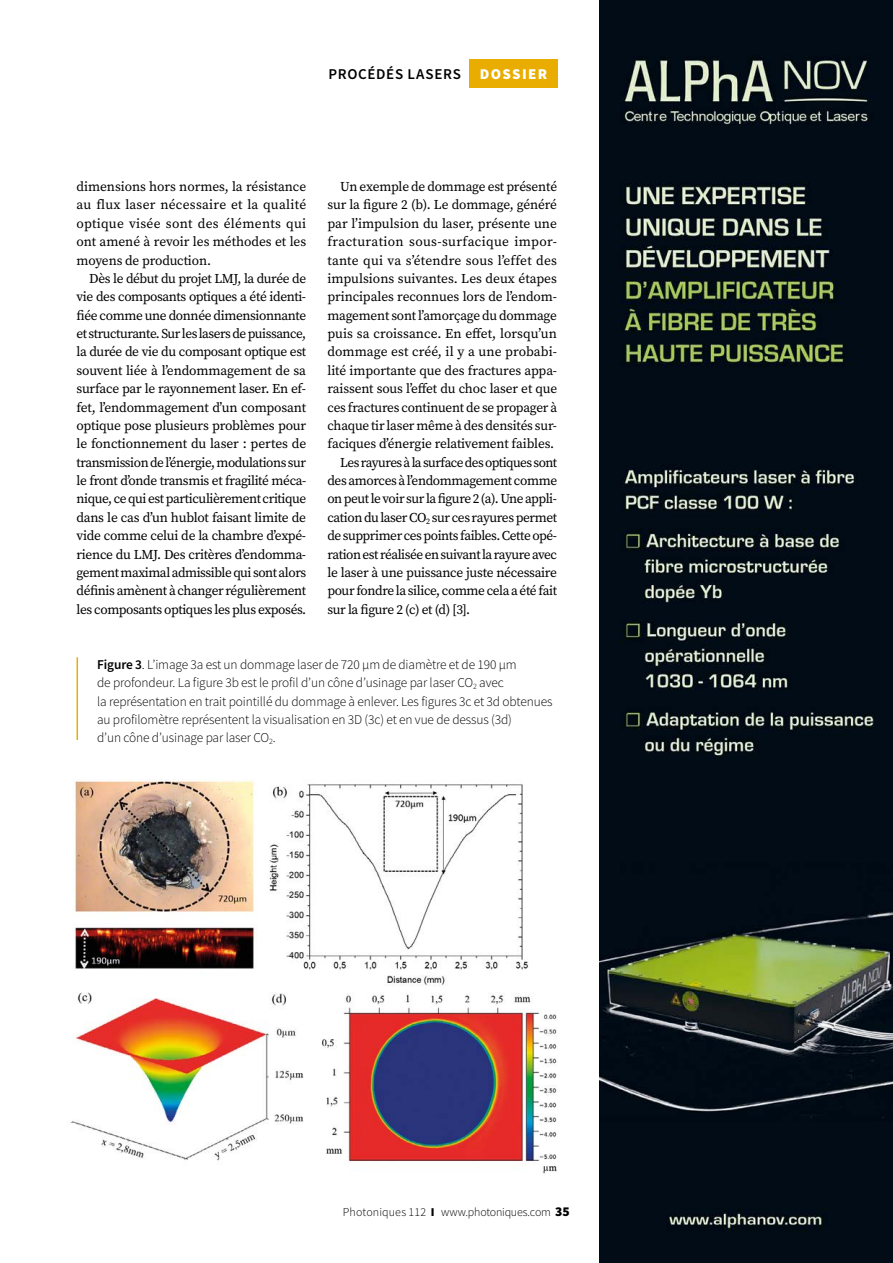
<style>
.page{position:relative;width:893px;height:1263px;background:#fff}
.page>*{position:absolute;margin:0;border:0;box-sizing:border-box;transform-origin:0 0}
.t1{font:600 15px "Source Sans Pro";color:#000}
.t2{font:900 15px "Source Sans Pro";letter-spacing:.09em;color:#fff}
.t3{font:13.5px/18.5px "Source Serif Pro";letter-spacing:-.015em;color:#000;text-align:justify}
.t4{font:300 13.5px/18.3px "Source Sans Pro";letter-spacing:-.01em;color:#000}
.t5{font:13.5px "Source Serif Pro";letter-spacing:.005em;color:#000}
.t6{font:13.5px "Source Serif Pro";letter-spacing:-.035em;color:#000}
.t7{font:13.5px "Source Serif Pro";letter-spacing:-.04em;color:#000}
.t8{font:13.5px "Source Serif Pro";letter-spacing:.025em;color:#000}
.t9{font:13.5px "Source Serif Pro";letter-spacing:.015em;color:#000}
.t10{font:300 12px "Source Sans Pro";color:#000}
.s1{font-weight:600}
.s2{font-weight:900}
.s3{font-weight:900;font-size:13.5px}
</style>
<div class="page">
<div style="left:469px;top:60px;width:89px;height:28px;background:#e8ad00"></div>
<img style="left:70px;top:779px;width:487px;height:395px">
<hr style="left:77px;top:657px;width:1px;height:83px;background:#e8ad00">
<img style="left:600px;top:0;width:293px;height:1263px">
<p class="t1" style="left:329px;top:64px;width:13px">PROC</p>
<p class="t1" style="left:367px;top:64px;width:49px">ÉDÉS LASERS</p>
<p class="t2" style="left:480px;top:64px;width:69px">DOSSIER</p>
<p class="t3" style="left:77px;top:177px;width:231px">dimensions hors normes, la résistance au flux laser nécessaire et la qualité optique visée sont des éléments qui ont amené à revoir les méthodes et les moyens de production.</p>
<p class="t3" style="left:77px;top:269px;width:231px;text-indent:13px">Dès le début du projet LMJ, la durée de vie des composants optiques a été identi&shy;fiée comme une donnée dimensionnante et structurante. Sur les lasers de puissance, la durée de vie du composant optique est souvent liée à l’endommagement de sa surface par le rayonnement laser. En ef&shy;fet, l’endommagement d’un composant optique pose plusieurs problèmes pour le fonctionnement du laser : pertes de transmission de l’énergie, modulations sur le front d’onde transmis et fragilité méca&shy;nique, ce qui est particulièrement critique dans le cas d’un hublot faisant limite de vide comme celui de la chambre d’expé&shy;rience du LMJ. Des critères d’endomma&shy;gement maximal admissible qui sont alors définis amènent à changer régulièrement les composants optiques les plus exposés.</p>
<p class="t3" style="left:340px;top:177px;width:218px">Un exemple de dommage est présenté</p>
<p class="t3" style="left:327px;top:196px;width:231px">sur la figure 2 (b). Le dommage, généré</p>
<p class="t3" style="left:327px;top:214px;width:231px">par l’impulsion du laser, présente une</p>
<p class="t8" style="left:327px;top:233px;width:231px">fracturation sous-surfacique impor-</p>
<p class="t9" style="left:327px;top:251px;width:231px">tante qui va s’étendre sous l’effet des</p>
<p class="t3" style="left:327px;top:269px;width:231px">impulsions suivantes. Les deux étapes</p>
<p class="t3" style="left:327px;top:288px;width:231px">principales reconnues lors de l’endom-</p>
<p class="t3" style="left:327px;top:306px;width:231px">magement sont l’amorçage du dommage</p>
<p class="t5" style="left:327px;top:325px;width:231px">puis sa croissance. En effet, lorsqu’un</p>
<p class="t5" style="left:327px;top:343px;width:231px">dommage est créé, il y a une probabi-</p>
<p class="t3" style="left:327px;top:361px;width:231px">lité importante que des fractures appa-</p>
<p class="t3" style="left:327px;top:379px;width:231px">raissent sous l’effet du choc laser et que</p>
<p class="t3" style="left:327px;top:398px;width:231px">ces fractures continuent de se propager à</p>
<p class="t3" style="left:327px;top:416px;width:231px">chaque tir laser même à des densités sur-</p>
<p class="t3" style="left:327px;top:435px;width:228px">faciques d’énergie relativement faibles.</p>
<p class="t7" style="left:340px;top:453px;width:218px">Les rayures à la surface des optiques sont</p>
<p class="t3" style="left:327px;top:471px;width:231px">des amorces à l’endommagement comme</p>
<p class="t3" style="left:327px;top:490px;width:231px">on peut le voir sur la figure 2 (a). Une appli-</p>
<p class="t3" style="left:327px;top:508px;width:231px">cation du laser CO<sub>2</sub> sur ces rayures permet</p>
<p class="t3" style="left:327px;top:526px;width:231px">de supprimer ces points faibles. Cette opé-</p>
<p class="t6" style="left:327px;top:545px;width:231px">ration est réalisée en suivant la rayure avec</p>
<p class="t3" style="left:327px;top:563px;width:231px">le laser à une puissance juste nécessaire</p>
<p class="t3" style="left:327px;top:582px;width:231px">pour fondre la silice, comme cela a été fait</p>
<p class="t3" style="left:327px;top:600px;width:144px">sur la figure 2 (c) et (d) [3].</p>
<p class="t4" style="left:97px;top:655px;width:457px"><span class="s1">FIGURE 3</span>. L’image 3a est un dommage laser de 720 µm de diamètre et de 190 µm<br>de profondeur. La figure 3b est le profil d’un cône d’usinage par laser CO<sub>2</sub> avec<br>la représentation en trait pointillé du dommage à enlever. Les figures 3c et 3d obtenues au profilomètre représentent la visualisation en 3D (3c) et en vue de dessus (3d)<br>d’un cône d’usinage par laser CO<sub>2</sub>.</p>
<p class="t10" style="left:343px;top:1205px;width:228px">Photoniques 112 <span class="s2">I</span> www.photoniques.com <span class="s3">35</span></p>
</div>
